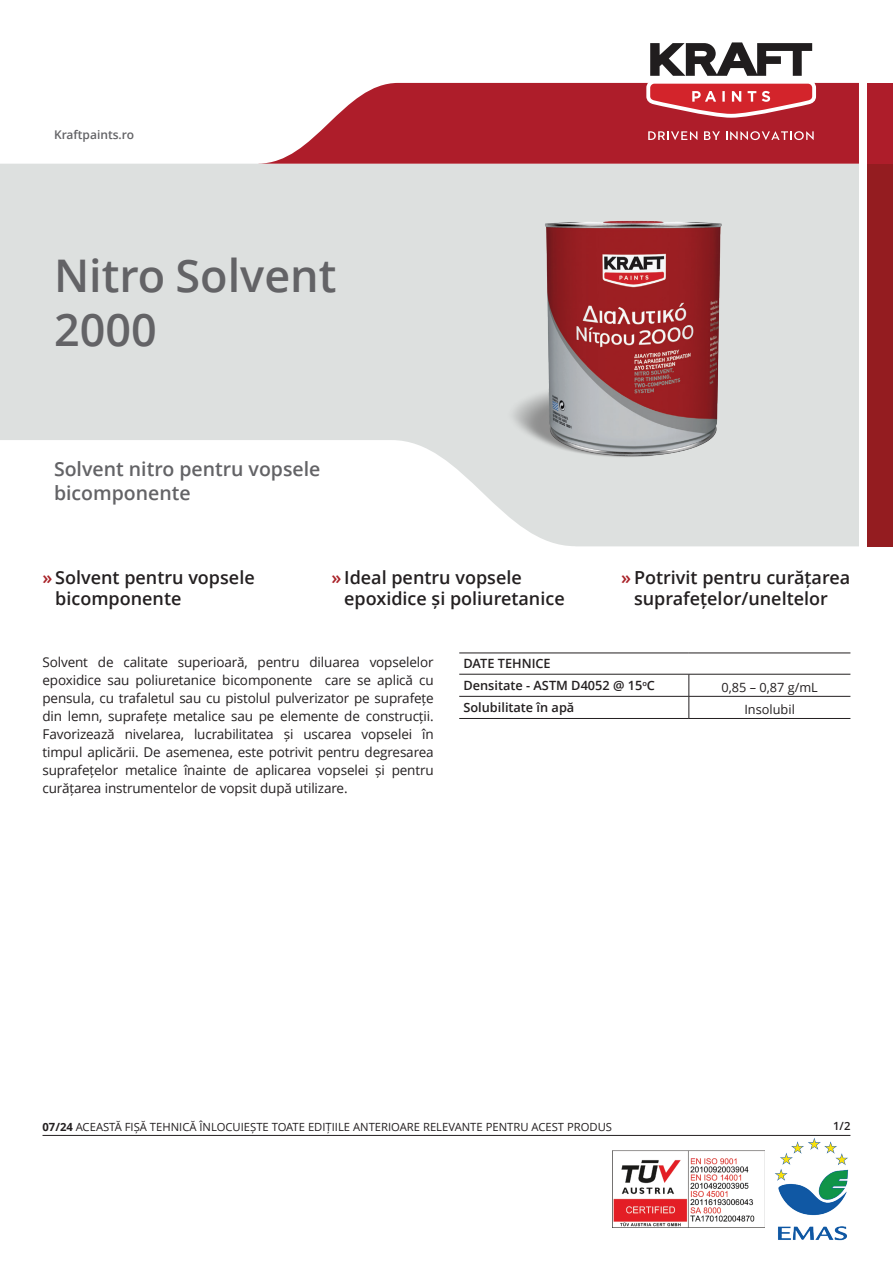
<style>
.page{position:relative;width:893px;height:1263px;background:#fff}
.page>*{position:absolute;margin:0;border:0;box-sizing:border-box;transform-origin:0 0}
.t1{font:600 45px/54px "Open Sans";color:#636366}
.t2{font:600 19.5px/23.4px "Open Sans";color:#636366}
.t3{font:600 18px/21px "Open Sans";color:#231f20}
.t4{font:13.5px/18px "Open Sans";letter-spacing:-.01em;color:#231f20;text-align:justify}
.t5{font:600 12.75px/21.8px "Open Sans";color:#231f20}
.t6{font:12.75px "Open Sans";color:#231f20}
.t7{font:600 12px "Open Sans";color:#636366}
.t8{font:11.25px "Open Sans";color:#231f20}
.t9{font:600 11.25px "Open Sans";color:#231f20}
.s1{color:#a92228}
.s2{font-weight:700}
</style>
<div class="page">
<svg style="left:0;top:164px;width:859px;height:382px;fill:#dde0df"></svg>
<svg style="left:259px;top:83px;width:600px;height:81px;background:#b93d48"></svg>
<div style="left:867px;top:83px;width:26px;height:81px;background:#ae1d2a"></div>
<div style="left:867px;top:164px;width:26px;height:382px;background:#941c20"></div>
<svg style="left:642px;top:42px;width:178px;height:80px"></svg>
<svg style="left:648px;top:131px;width:49px;height:9px"></svg>
<svg style="left:704px;top:131px;width:16px;height:9px"></svg>
<svg style="left:726px;top:131px;width:88px;height:9px"></svg>
<img style="left:612px;top:1150px;width:152px;height:77px">
<img style="left:775px;top:1138px;width:74px;height:103px">
<hr style="left:43px;top:1135px;width:807px;height:1px;background:#231f20">
<svg style="left:689px;top:675px;width:1px;height:43px"></svg>
<hr style="left:459px;top:653px;width:230px;height:1px;background:#231f20">
<hr style="left:689px;top:653px;width:161px;height:1px;background:#231f20">
<hr style="left:459px;top:674px;width:230px;height:1px;background:#231f20">
<hr style="left:689px;top:674px;width:161px;height:1px;background:#231f20">
<hr style="left:459px;top:696px;width:230px;height:1px;background:#231f20">
<hr style="left:689px;top:696px;width:161px;height:1px;background:#231f20">
<hr style="left:459px;top:718px;width:230px;height:1px;background:#231f20">
<hr style="left:689px;top:718px;width:161px;height:1px;background:#231f20">
<img style="left:504px;top:208px;width:259px;height:260px">
<p class="t7" style="left:54px;top:126px;width:82px">Kraftpaints.ro</p>
<h1 class="t1" style="left:54px;top:247px;width:284px">Nitro Solvent<br>2000</h1>
<h2 class="t2" style="left:54px;top:457px;width:268px">Solvent nitro pentru vopsele bicomponente</h2>
<h3 class="t3" style="left:55px;top:566px;width:201px;text-indent:-13px"><span class="s1">»</span> Solvent pentru vopsele bicomponente</h3>
<h3 class="t3" style="left:344px;top:566px;width:222px;text-indent:-13px"><span class="s1">»</span> Ideal pentru vopsele epoxidice și poliuretanice</h3>
<h3 class="t3" style="left:621px;top:566px;width:230px;text-align:center"><span class="s1">»</span>Potrivit pentru curățarea suprafețelor/uneltelor</h3>
<p class="t4" style="left:43px;top:653px;width:393px">Solvent de calitate superioară, pentru diluarea vopselelor epoxidice sau poliuretanice bicomponente care se aplică cu pensula, cu trafaletul sau cu pistolul pulverizator pe suprafețe din lemn, suprafețe metalice sau pe elemente de construcții.<br>Favorizează nivelarea, lucrabilitatea și uscarea vopselei în timpul aplicării. De asemenea, este potrivit pentru degresarea suprafețelor metalice înainte de aplicarea vopselei și pentru curățarea instrumentelor de vopsit după utilizare.</p>
<p class="t5" style="left:463px;top:653px;width:193px">DATE TEHNICE<br>Densitate - ASTM D4052 @ 15<sup>o</sup>C</p>
<p class="t6" style="left:721px;top:679px;width:98px">0,85 – 0,87 g/mL</p>
<p class="t5" style="left:463px;top:696px;width:112px">Solubilitate în apă</p>
<p class="t6" style="left:744px;top:701px;width:52px">Insolubil</p>
<p class="t8" style="left:43px;top:1119px;width:571px"><span class="s2">07/24</span> ACEASTĂ FIȘĂ TEHNICĂ ÎNLOCUIEȘTE TOATE EDIȚIILE ANTERIOARE RELEVANTE PENTRU ACEST PRODUS</p>
<p class="t9" style="left:833px;top:1118px;width:19px">1/2</p>
</div>
